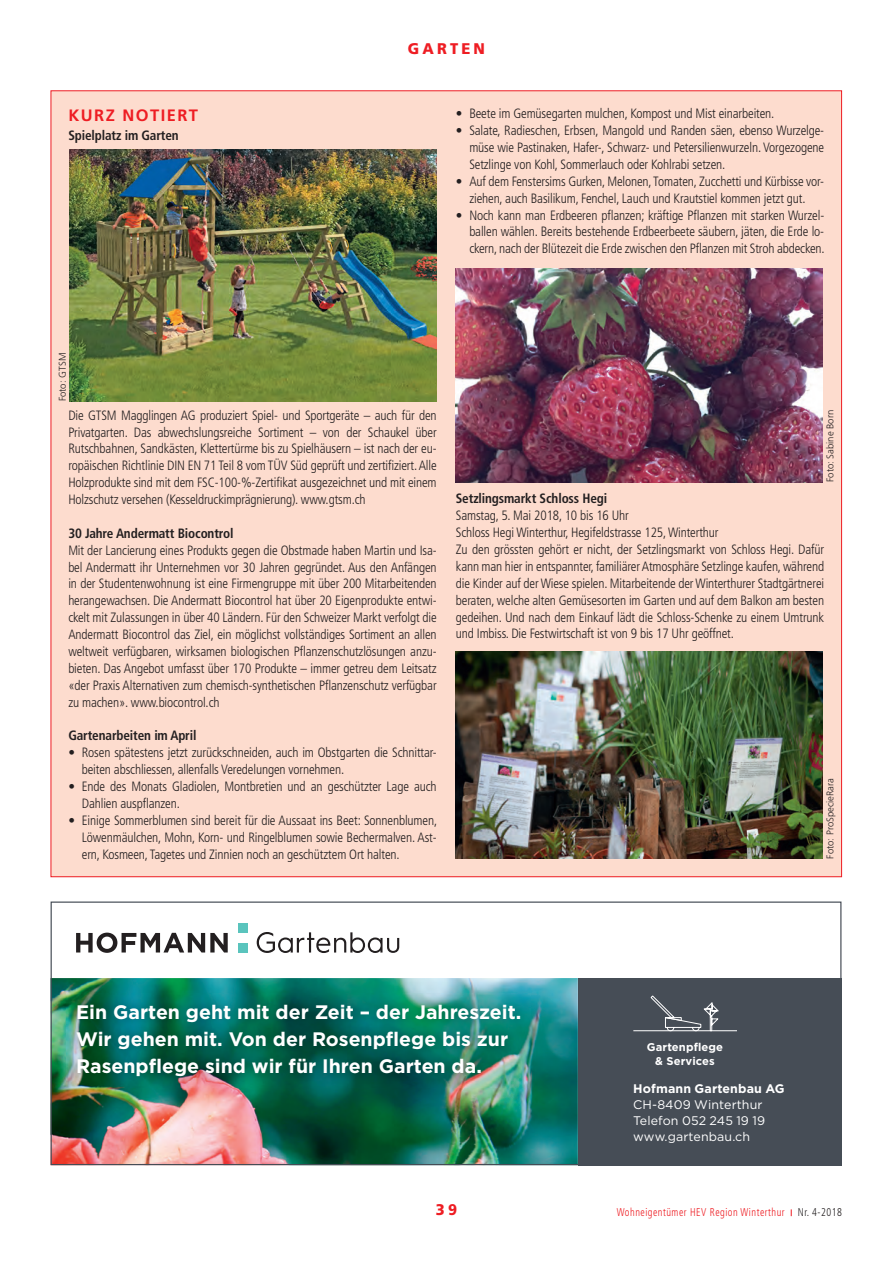
<style>
.page{position:relative;width:893px;height:1263px;background:#fff}
.page>*{position:absolute;margin:0;border:0;box-sizing:border-box;transform-origin:0 0}
.t1{font:700 19.5px/27px "Gotham";color:#fff}
.t2{font:700 16.5px "Frutiger LT Std";letter-spacing:.09em;color:#ee1d23}
.t3{font:900 15.45px "Frutiger LT Std";letter-spacing:.22em;color:#ee1d23;scale:.95 1}
.t4{font:300 condensed 13.5px/16.8px "Frutiger LT Std";letter-spacing:-.01em;color:#231f20;text-align:justify}
.t5{font:700 condensed 13.5px "Frutiger LT Std";letter-spacing:-.01em;color:#231f20}
.t6{font:12.45px/16px "Gotham";letter-spacing:.01em;color:#fff}
.t7{font:700 12.45px "Gotham";letter-spacing:.01em;color:#fff}
.t8{font:300 condensed 11.25px "Frutiger LT Std";letter-spacing:.05em;color:#ee1d23;scale:.9 1}
.t9{font:700 11.25px/13.5px "Gotham";letter-spacing:.01em;color:#fff;text-align:center}
.t10{font:300 9.75px "Frutiger LT Std";color:#231f20}
.s1{color:#231f20}
</style>
<div class="page">
<div style="left:51px;top:91px;width:791px;height:786px;background:#fddcce"></div>
<img style="left:456px;top:268px;width:367px;height:214px">
<img style="left:70px;top:150px;width:367px;height:251px">
<img style="left:456px;top:652px;width:367px;height:206px">
<img style="left:53px;top:978px;width:525px;height:185px">
<div style="left:578px;top:978px;width:263px;height:187px;background:#464d56"></div>
<hr style="left:633px;top:1030px;width:104px;height:1px;background:#fff">
<svg style="left:650px;top:995px;width:70px;height:37px"></svg>
<img style="left:66px;top:993px;width:465px;height:94px">
<svg style="left:76px;top:933px;width:152px;height:20px"></svg>
<svg style="left:257px;top:932px;width:142px;height:21px"></svg>
<div style="left:238px;top:942px;width:10px;height:10px;background:#5ac4bd"></div>
<div style="left:238px;top:923px;width:10px;height:10px;background:#5ac4bd"></div>
<div style="left:51px;top:901px;width:790px;height:264px;border:1px solid #464d56"></div>
<p class="t2" style="left:68px;top:105px;width:131px">KURZ NOTIERT</p>
<p class="t5" style="left:68px;top:127px;width:112px">Spielplatz im Garten</p>
<p class="t10" style="left:57px;top:401px;width:50px;rotate:-90deg">Foto: GTSM</p>
<p class="t3" style="left:408px;top:39px;width:83px">GARTEN</p>
<p class="t4" style="left:456px;top:105px;width:320px">• Beete im Gemüsegarten mulchen, Kompost und Mist einarbeiten.</p>
<p class="t4" style="left:469px;top:122px;width:356px;text-indent:-13px">• Salate, Radieschen, Erbsen, Mangold und Randen säen, ebenso Wurzelge&shy;müse wie Pastinaken, Hafer-, Schwarz- und Petersilienwurzeln. Vorgezogene Setzlinge von Kohl, Sommerlauch oder Kohlrabi setzen.</p>
<p class="t4" style="left:456px;top:173px;width:370px;text-align:center">• Auf dem Fenstersims Gurken, Melonen, Tomaten, Zucchetti und Kürbisse vor&shy;ziehen, auch Basilikum, Fenchel, Lauch und Krautstiel kommen jetzt gut.</p>
<p class="t4" style="left:469px;top:207px;width:357px;text-indent:-13px">• Noch kann man Erdbeeren pflanzen; kräftige Pflanzen mit starken Wurzel&shy;ballen wählen. Bereits bestehende Erdbeerbeete säubern, jäten, die Erde lo&shy;ckern, nach der Blütezeit die Erde zwischen den Pflanzen mit Stroh abdecken.</p>
<p class="t4" style="left:68px;top:407px;width:370px">Die GTSM Magglingen AG produziert Spiel- und Sportgeräte – auch für den Privatgarten. Das abwechslungsreiche Sortiment – von der Schaukel über Rutschbahnen, Sandkästen, Klettertürme bis zu Spielhäusern – ist nach der eu&shy;ropäischen Richtlinie DIN EN 71 Teil 8 vom TÜV Süd geprüft und zertifiziert. Alle Holzprodukte sind mit dem FSC-100-%-Zertifikat ausgezeichnet und mit einem Holzschutz versehen (Kesseldruckimprägnierung). www.gtsm.ch</p>
<p class="t5" style="left:68px;top:525px;width:167px">30 Jahre Andermatt Biocontrol</p>
<p class="t4" style="left:68px;top:542px;width:370px">Mit der Lancierung eines Produkts gegen die Obstmade haben Martin und Isa&shy;bel Andermatt ihr Unternehmen vor 30 Jahren gegründet. Aus den Anfängen in der Studentenwohnung ist eine Firmengruppe mit über 200 Mitarbeitenden herangewachsen. Die Andermatt Biocontrol hat über 20 Eigenprodukte entwi&shy;ckelt mit Zulassungen in über 40 Ländern. Für den Schweizer Markt verfolgt die Andermatt Biocontrol das Ziel, ein möglichst vollständiges Sortiment an allen weltweit verfügbaren, wirksamen biologischen Pflanzenschutzlösungen anzu&shy;bieten. Das Angebot umfasst über 170 Produkte – immer getreu dem Leitsatz «der Praxis Alternativen zum chemisch-synthetischen Pflanzenschutz verfügbar zu machen». www.biocontrol.ch</p>
<p class="t5" style="left:68px;top:728px;width:130px">Gartenarbeiten im April</p>
<p class="t4" style="left:82px;top:744px;width:356px;text-indent:-13px">• Rosen spätestens jetzt zurückschneiden, auch im Obstgarten die Schnittar&shy;beiten abschliessen, allenfalls Veredelungen vornehmen.</p>
<p class="t4" style="left:82px;top:778px;width:356px;text-indent:-13px">• Ende des Monats Gladiolen, Montbretien und an geschützter Lage auch<br>Dahlien auspflanzen.</p>
<p class="t4" style="left:82px;top:812px;width:357px;text-indent:-13px">• Einige Sommerblumen sind bereit für die Aussaat ins Beet: Sonnenblumen, Löwenmäulchen, Mohn, Korn- und Ringelblumen sowie Bechermalven. Ast&shy;ern, Kosmeen, Tagetes und Zinnien noch an geschütztem Ort halten.</p>
<p class="t10" style="left:824px;top:482px;width:74px;rotate:-90deg">Foto: Sabine Born</p>
<p class="t5" style="left:456px;top:491px;width:153px">Setzlingsmarkt Schloss Hegi</p>
<p class="t4" style="left:456px;top:507px;width:370px;text-align:left">Samstag, 5. Mai 2018, 10 bis 16 Uhr<br>Schloss Hegi Winterthur, Hegifeldstrasse 125, Winterthur<br>Zu den grössten gehört er nicht, der Setzlingsmarkt von Schloss Hegi. Dafür kann man hier in entspannter, familiärer Atmosphäre Setzlinge kaufen, während die Kinder auf der Wiese spielen. Mitarbeitende der Winterthurer Stadtgärtnerei beraten, welche alten Gemüsesorten im Garten und auf dem Balkon am besten gedeihen. Und nach dem Einkauf lädt die Schloss-Schenke zu einem Umtrunk und Imbiss. Die Festwirtschaft ist von 9 bis 17 Uhr geöffnet.</p>
<p class="t10" style="left:824px;top:858px;width:82px;rotate:-90deg">Foto: ProSpecieRara</p>
<h1 class="t1" style="left:76px;top:999px;width:447px">Ein Garten geht mit der Zeit – der Jahreszeit.<br>Wir gehen mit. Von der Rosenpflege bis zur<br>Rasenpflege sind wir für Ihren Garten da.</h1>
<p class="t9" style="left:647px;top:1040px;width:78px">Gartenpflege &amp; Services</p>
<p class="t7" style="left:633px;top:1080px;width:153px">Hofmann Gartenbau AG</p>
<p class="t6" style="left:633px;top:1096px;width:133px">CH-8409 Winterthur<br>Telefon 052 245 19 19 www.gartenbau.ch</p>
<p class="t3" style="left:436px;top:1200px;width:24px">39</p>
<p class="t8" style="left:617px;top:1206px;width:252px">Wohneigentümer HEV Region Winterthur <span class="s1">Nr. 4-2018</span></p>
</div>
